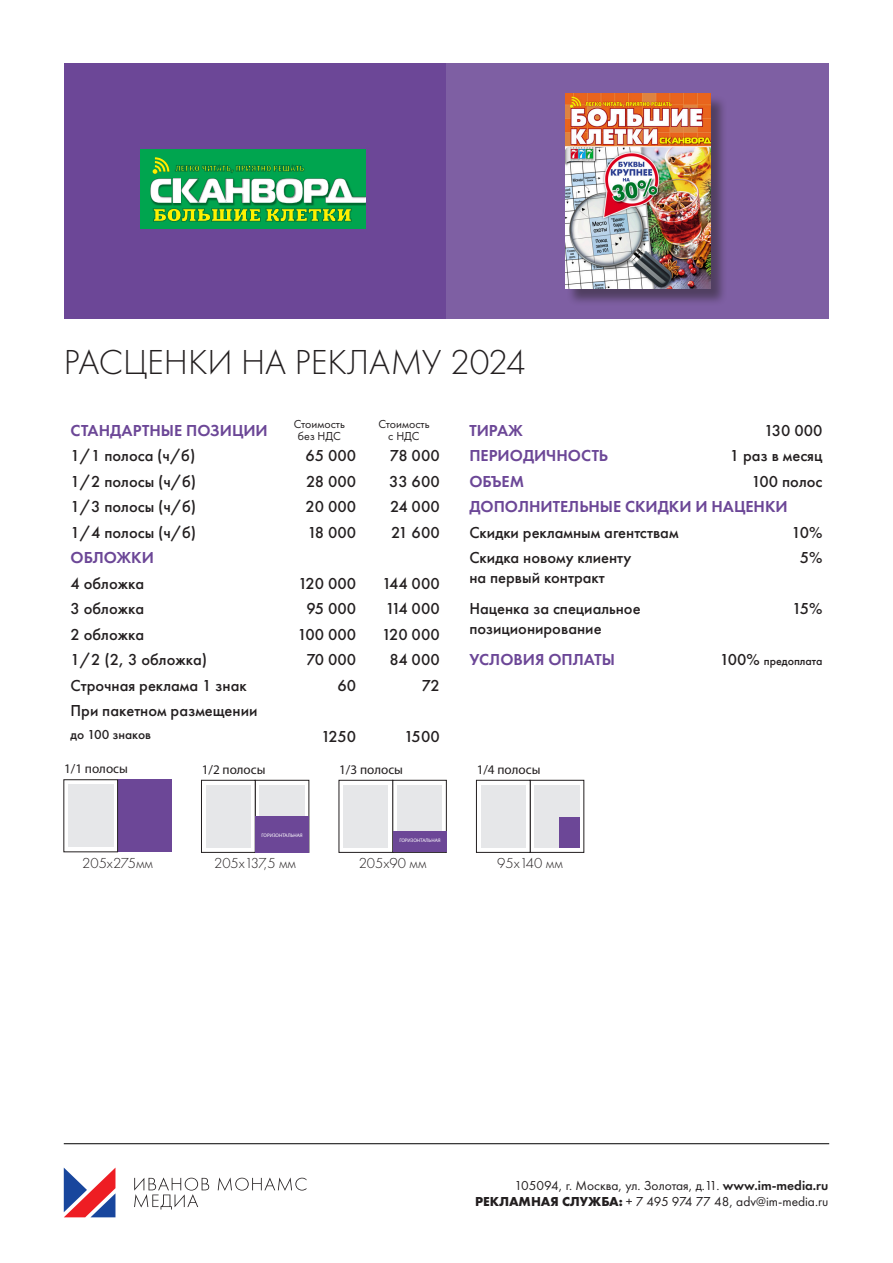
<style>
.page{position:relative;width:893px;height:1263px;background:#fff}
.page>*{position:absolute;margin:0;border:0;box-sizing:border-box;transform-origin:0 0}
.t1{font:300 36px "Futura PT";color:#231f20}
.t2{font:500 16.5px/19.8px "Futura PT";color:#231f20}
.t3{font:600 16.5px "Futura PT";color:#6c4797}
.t4{font:300 15px "Futura PT";color:#231f20}
.t5{font:13.5px "Futura PT";color:#231f20}
.t6{font:500 13.5px "Futura PT";color:#231f20}
.t7{font:13.2px "Myriad Pro";color:#231f20}
.t8{font:12px "Futura PT";color:#231f20}
.t9{font:500 12px "Futura PT";color:#231f20}
.t10{font:5.1px "Myriad Pro";color:#fff}
.s1{font-size:16.5px}
.s2{font-weight:600}
.s3{font-weight:700}
</style>
<div class="page">
<div style="left:64px;top:64px;width:382px;height:255px;background:#6c4797"></div>
<div style="left:446px;top:64px;width:383px;height:255px;background:#7e5fa3"></div>
<div style="left:566px;top:95px;width:162px;height:211px;background:#231f20;opacity:.5"></div>
<img style="left:565px;top:94px;width:145px;height:195px">
<div style="left:118px;top:780px;width:53px;height:72px;background:#6c4797"></div>
<div style="left:68px;top:784px;width:45px;height:63px;background:#e6e7e9"></div>
<div style="left:140px;top:149px;width:226px;height:80px;background:#00a54f"></div>
<svg style="left:152px;top:157px;width:214px;height:65px"></svg>
<img style="left:150px;top:179px;width:21px;height:24px">
<div style="left:255px;top:780px;width:54px;height:72px;border:1px solid #231f20"></div>
<div style="left:291px;top:785px;width:14px;height:63px;background:#e6e7e9"></div>
<div style="left:273px;top:785px;width:18px;height:63px;background:#e6e7e9"></div>
<div style="left:259px;top:785px;width:14px;height:63px;background:#e6e7e9"></div>
<div style="left:201px;top:780px;width:54px;height:72px;border:1px solid #231f20"></div>
<div style="left:237px;top:785px;width:14px;height:63px;background:#e6e7e9"></div>
<div style="left:219px;top:785px;width:18px;height:63px;background:#e6e7e9"></div>
<div style="left:206px;top:785px;width:14px;height:63px;background:#e6e7e9"></div>
<div style="left:255px;top:816px;width:54px;height:36px;background:#6c4797"></div>
<div style="left:393px;top:780px;width:53px;height:72px;border:1px solid #231f20"></div>
<div style="left:428px;top:785px;width:14px;height:63px;background:#e6e7e9"></div>
<div style="left:411px;top:785px;width:18px;height:63px;background:#e6e7e9"></div>
<div style="left:397px;top:785px;width:14px;height:63px;background:#e6e7e9"></div>
<div style="left:339px;top:780px;width:54px;height:72px;border:1px solid #231f20"></div>
<div style="left:375px;top:785px;width:13px;height:63px;background:#e6e7e9"></div>
<div style="left:357px;top:785px;width:18px;height:63px;background:#e6e7e9"></div>
<div style="left:343px;top:785px;width:14px;height:63px;background:#e6e7e9"></div>
<div style="left:393px;top:832px;width:53px;height:20px;background:#6c4797"></div>
<div style="left:530px;top:780px;width:54px;height:72px;border:1px solid #231f20"></div>
<div style="left:566px;top:785px;width:13px;height:63px;background:#e6e7e9"></div>
<div style="left:548px;top:785px;width:18px;height:63px;background:#e6e7e9"></div>
<div style="left:534px;top:785px;width:14px;height:63px;background:#e6e7e9"></div>
<div style="left:476px;top:780px;width:54px;height:72px;border:1px solid #231f20"></div>
<div style="left:512px;top:785px;width:14px;height:63px;background:#e6e7e9"></div>
<div style="left:494px;top:785px;width:18px;height:63px;background:#e6e7e9"></div>
<div style="left:481px;top:785px;width:14px;height:63px;background:#e6e7e9"></div>
<div style="left:559px;top:817px;width:20px;height:31px;background:#6c4797"></div>
<svg style="left:64px;top:1168px;width:51px;height:49px"></svg>
<svg style="left:218px;top:1177px;width:88px;height:14px"></svg>
<svg style="left:134px;top:1177px;width:75px;height:32px"></svg>
<hr style="left:64px;top:1143px;width:765px;height:1px;background:#000">
<p class="t1" style="left:64px;top:342px;width:464px">РАСЦЕНКИ НА РЕКЛАМУ 2024</p>
<p class="t3" style="left:71px;top:420px;width:199px">СТАНДАРТНЫЕ ПОЗИЦИИ</p>
<p class="t8" style="left:294px;top:417px;width:53px">Стоимость</p>
<p class="t8" style="left:298px;top:429px;width:45px">без НДС</p>
<p class="t8" style="left:378px;top:417px;width:53px">Стоимость</p>
<p class="t8" style="left:388px;top:429px;width:33px">с НДС</p>
<p class="t2" style="left:71px;top:446px;width:126px">1/1 полоса (ч/б)</p>
<p class="t2" style="left:306px;top:446px;width:52px">65 000</p>
<p class="t2" style="left:390px;top:446px;width:51px">78 000</p>
<p class="t2" style="left:71px;top:471px;width:127px">1/2 полосы (ч/б)</p>
<p class="t2" style="left:306px;top:471px;width:52px">28 000</p>
<p class="t2" style="left:389px;top:471px;width:52px">33 600</p>
<p class="t2" style="left:71px;top:497px;width:127px">1/3 полосы (ч/б)</p>
<p class="t2" style="left:306px;top:497px;width:52px">20 000</p>
<p class="t2" style="left:390px;top:497px;width:51px">24 000</p>
<p class="t2" style="left:71px;top:522px;width:127px">1/4 полосы (ч/б)</p>
<p class="t2" style="left:307px;top:522px;width:50px">18 000</p>
<p class="t2" style="left:391px;top:522px;width:50px">21 600</p>
<p class="t3" style="left:71px;top:547px;width:85px">ОБЛОЖКИ</p>
<p class="t2" style="left:71px;top:573px;width:75px">4 обложка</p>
<p class="t2" style="left:298px;top:573px;width:60px">120 000</p>
<p class="t2" style="left:382px;top:573px;width:59px">144 000</p>
<p class="t2" style="left:71px;top:599px;width:75px">3 обложка</p>
<p class="t2" style="left:306px;top:599px;width:51px">95 000</p>
<p class="t2" style="left:386px;top:599px;width:56px">114 000</p>
<p class="t2" style="left:71px;top:624px;width:75px">2 обложка</p>
<p class="t2" style="left:297px;top:624px;width:60px">100 000</p>
<p class="t2" style="left:382px;top:624px;width:60px">120 000</p>
<p class="t2" style="left:71px;top:650px;width:138px">1/2 (2, 3 обложка)</p>
<p class="t2" style="left:307px;top:650px;width:51px">70 000</p>
<p class="t2" style="left:390px;top:650px;width:52px">84 000</p>
<p class="t2" style="left:71px;top:675px;width:178px">Строчная реклама 1 знак</p>
<p class="t2" style="left:338px;top:675px;width:20px">60</p>
<p class="t2" style="left:422px;top:675px;width:19px">72</p>
<p class="t2" style="left:71px;top:701px;width:189px">При пакетном размещении</p>
<p class="t6" style="left:71px;top:727px;width:82px">до 100 знаков</p>
<p class="t2" style="left:321px;top:726px;width:37px">1250</p>
<p class="t2" style="left:404px;top:726px;width:37px">1500</p>
<p class="t7" style="left:64px;top:761px;width:65px">1/1 полосы</p>
<p class="t7" style="left:202px;top:763px;width:65px">1/2 полосы</p>
<p class="t7" style="left:339px;top:763px;width:65px">1/3 полосы</p>
<p class="t4" style="left:82px;top:854px;width:72px">205x275мм</p>
<p class="t10" style="left:262px;top:833px;width:43px">ГОРИЗОНТАЛЬНАЯ</p>
<p class="t4" style="left:214px;top:854px;width:84px">205x137,5 мм</p>
<p class="t10" style="left:399px;top:837px;width:43px">ГОРИЗОНТАЛЬНАЯ</p>
<p class="t4" style="left:359px;top:854px;width:69px">205x90 мм</p>
<p class="t3" style="left:469px;top:420px;width:55px">ТИРАЖ</p>
<p class="t2" style="left:764px;top:420px;width:60px">130 000</p>
<p class="t3" style="left:469px;top:445px;width:140px">ПЕРИОДИЧНОСТЬ</p>
<p class="t2" style="left:730px;top:446px;width:94px">1 раз в месяц</p>
<p class="t3" style="left:469px;top:471px;width:56px">ОБЪЕМ</p>
<p class="t2" style="left:751px;top:471px;width:72px">100 полос</p>
<p class="t3" style="left:469px;top:496px;width:320px">ДОПОЛНИТЕЛЬНЫЕ СКИДКИ И НАЦЕНКИ</p>
<p class="t2" style="left:469px;top:522px;width:211px">Скидки рекламным агентствам</p>
<p class="t2" style="left:792px;top:522px;width:32px">10%</p>
<p class="t2" style="left:469px;top:548px;width:164px">Cкидка новому клиенту</p>
<p class="t2" style="left:469px;top:568px;width:137px">на первый контракт</p>
<p class="t2" style="left:800px;top:548px;width:24px">5%</p>
<p class="t2" style="left:469px;top:599px;width:173px">Наценка за специальное позиционирование</p>
<p class="t2" style="left:792px;top:599px;width:32px">15%</p>
<p class="t3" style="left:469px;top:649px;width:147px">УСЛОВИЯ ОПЛАТЫ</p>
<p class="t9" style="left:720px;top:654px;width:104px"><span class="s1">100%</span> предоплата</p>
<p class="t7" style="left:477px;top:763px;width:65px">1/4 полосы</p>
<p class="t4" style="left:497px;top:854px;width:67px">95x140 мм</p>
<p class="t5" style="left:514px;top:1177px;width:315px">105094, г. Москва, ул. Золотая, д.11. <span class="s2">www.im-media.ru</span></p>
<p class="t5" style="left:475px;top:1193px;width:355px"><span class="s3">РЕКЛАМНАЯ СЛУЖБА:</span> + 7 495 974 77 48, adv@im-media.ru</p>
</div>
